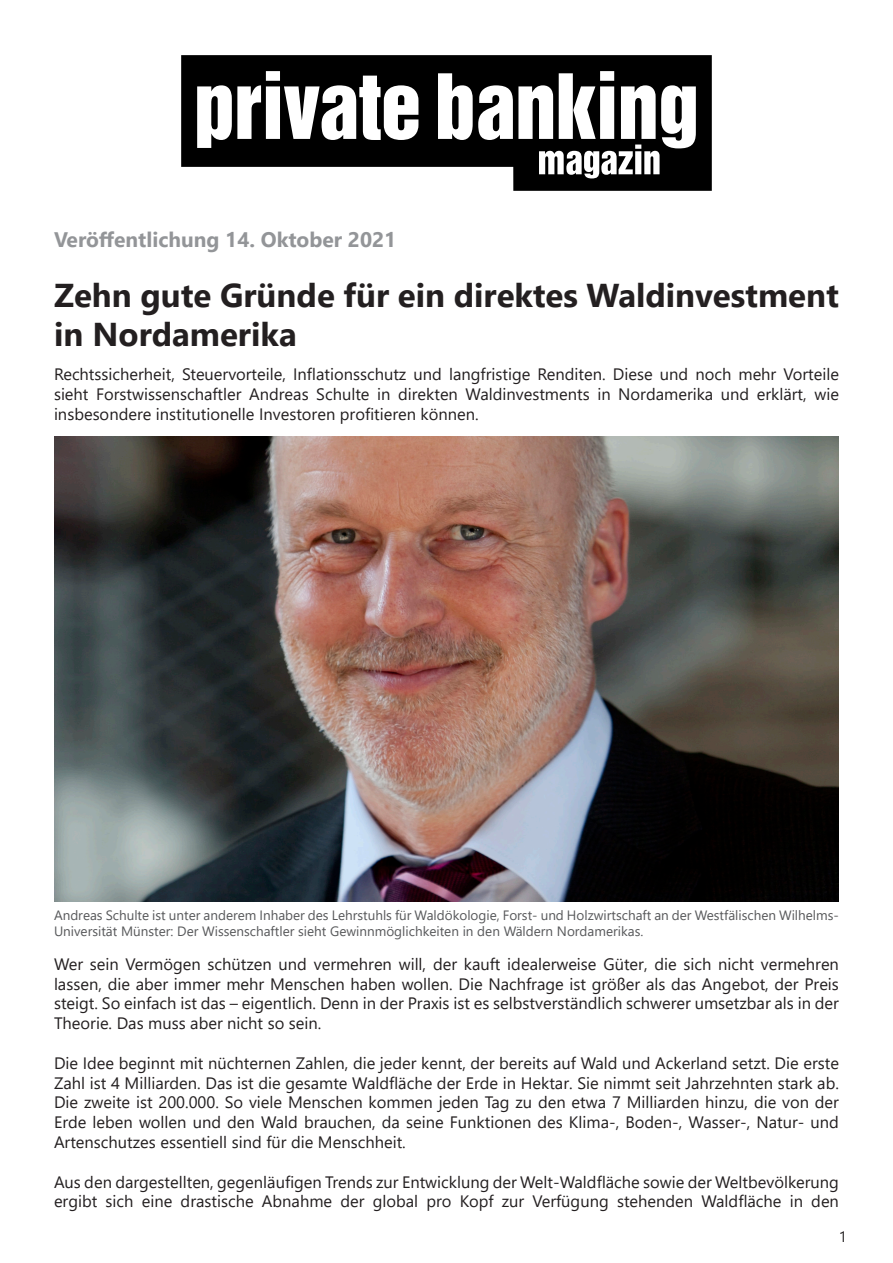
<style>
.page{position:relative;width:893px;height:1263px;background:#fff}
.page>*{position:absolute;margin:0;border:0;box-sizing:border-box;transform-origin:0 0}
.t1{font:700 33px/39.6px "Segoe UI";color:#231f20}
.t2{font:700 21px "Segoe UI";color:#939598}
.t3{font:16.5px/19.8px "Segoe UI";color:#231f20;text-align:justify}
.t4{font:15px "Segoe UI";color:#231f20}
.t5{font:13.5px/16.2px "Segoe UI";color:#57585a}
</style>
<div class="page">
<svg style="left:181px;top:55px;width:531px;height:136px;fill:#000"></svg>
<svg style="left:197px;top:71px;width:499px;height:107px"></svg>
<img style="left:54px;top:437px;width:785px;height:464px">
<p class="t2" style="left:54px;top:220px;width:344px">Veröffentlichung 14. Oktober 2021</p>
<h1 class="t1" style="left:54px;top:273px;width:786px">Zehn gute Gründe für ein direktes Waldinvestment in Nordamerika</h1>
<p class="t3" style="left:54px;top:363px;width:786px">Rechtssicherheit, Steuervorteile, Inflationsschutz und langfristige Renditen. Diese und noch mehr Vorteile sieht Forstwissenschaftler Andreas Schulte in direkten Waldinvestments in Nordamerika und erklärt, wie insbesondere institutionelle Investoren profitieren können.</p>
<p class="t5" style="left:54px;top:906px;width:786px">Andreas Schulte ist unter anderem Inhaber des Lehrstuhls für Waldökologie, Forst- und Holzwirtschaft an der Westfälischen Wilhelms-<br>Universität Münster: Der Wissenschaftler sieht Gewinnmöglichkeiten in den Wäldern Nordamerikas.</p>
<p class="t3" style="left:54px;top:952px;width:786px">Wer sein Vermögen schützen und vermehren will, der kauft idealerweise Güter, die sich nicht vermehren lassen, die aber immer mehr Menschen haben wollen. Die Nachfrage ist größer als das Angebot, der Preis steigt. So einfach ist das – eigentlich. Denn in der Praxis ist es selbstverständlich schwerer umsetzbar als in der Theorie. Das muss aber nicht so sein.</p>
<p class="t3" style="left:54px;top:1051px;width:786px">Die Idee beginnt mit nüchternen Zahlen, die jeder kennt, der bereits auf Wald und Ackerland setzt. Die erste Zahl ist 4 Milliarden. Das ist die gesamte Waldfläche der Erde in Hektar. Sie nimmt seit Jahrzehnten stark ab.<br>Die zweite ist 200.000. So viele Menschen kommen jeden Tag zu den etwa 7 Milliarden hinzu, die von der Erde leben wollen und den Wald brauchen, da seine Funktionen des Klima-, Boden-, Wasser-, Natur- und Artenschutzes essentiell sind für die Menschheit.</p>
<p class="t3" style="left:54px;top:1170px;width:786px">Aus den dargestellten, gegenläufigen Trends zur Entwicklung der Welt-Waldfläche sowie der Weltbevölkerung ergibt sich eine drastische Abnahme der global pro Kopf zur Verfügung stehenden Waldfläche in den</p>
<p class="t4" style="left:839px;top:1222px;width:10px">1</p>
</div>
